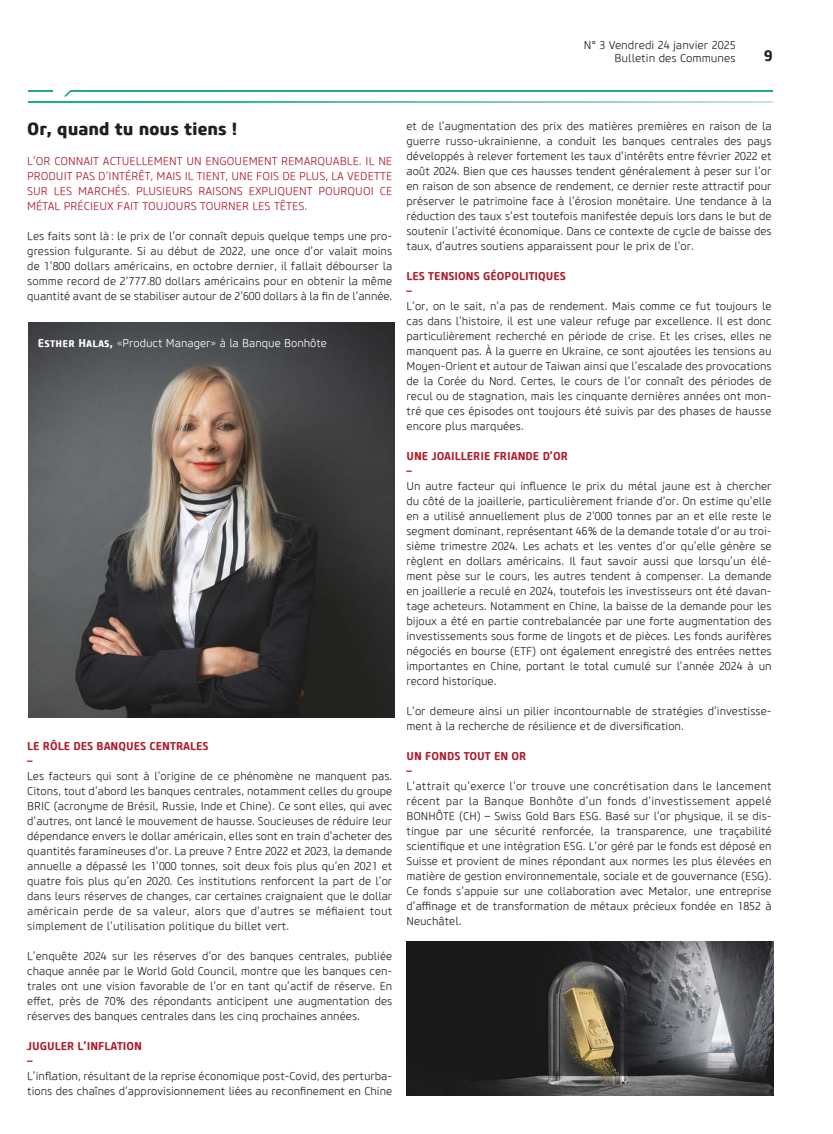
<style>
.page{position:relative;width:833px;height:1134px;background:#fff}
.page>*{position:absolute;margin:0;border:0;box-sizing:border-box;transform-origin:0 0}
.t1{font:800 17.5px "Core Sans M75";color:#231f20}
.t2{font:700 15px "Core Sans M65";color:#231f20}
.t3{font:300 11.25px/15px "Core Sans M35";color:#231f20;text-align:justify}
.t4{font:300 11.25px/15px "Core Sans M35";color:#ae1d2d;text-align:justify}
.t5{font:700 11.25px/15px "Core Sans M65";color:#ae1d2d}
.t6{font:300 11.25px "Core Sans M35";color:#fff}
.t7{font:700 11.25px/15px "Core Sans MSC65";color:#ae1d2d}
.s1{font-family:"Core Sans MSC65";font-weight:700}
</style>
<div class="page">
<img style="left:28px;top:323px;width:367px;height:395px">
<img style="left:406px;top:941px;width:367px;height:154px">
<svg style="left:28px;top:101px;width:744px;height:2px"></svg>
<hr style="left:70px;top:90px;width:702px;height:2px;background:#22ab83">
<hr style="left:28px;top:90px;width:25px;height:2px;background:#22ab83">
<svg style="left:64px;top:90px;width:7px;height:6px"></svg>
<p class="t3" style="left:584px;top:39px;width:153px;line-height:13.5px;text-align:right">N° 3 Vendredi 24 janvier 2025<br>Bulletin des Communes</p>
<h2 class="t2" style="left:764px;top:46px;width:10px">9</h2>
<h1 class="t1" style="left:27px;top:117px;width:211px">Or, quand tu nous tiens !</h1>
<p class="t4" style="left:27px;top:153px;width:367px">L’OR CONNAIT ACTUELLEMENT UN ENGOUEMENT REMARQUABLE. IL NE PRODUIT PAS D’INTÉRÊT, MAIS IL TIENT, UNE FOIS DE PLUS, LA VEDETTE SUR LES MARCHÉS. PLUSIEURS RAISONS EXPLIQUENT POURQUOI CE MÉTAL PRÉCIEUX FAIT TOUJOURS TOURNER LES TÊTES.</p>
<p class="t3" style="left:27px;top:228px;width:366px">Les faits sont là: le prix de l’or connaît depuis quelque temps une pro&shy;gression fulgurante. Si au début de 2022, une once d’or valait moins de 1’800 dollars américains, en octobre dernier, il fallait débourser la somme record de 2’777.80 dollars américains pour en obtenir la même quantité avant de se stabiliser autour de 2’600 dollars à la fin de l’année.</p>
<p class="t6" style="left:38px;top:336px;width:291px"><span class="s1">Esther Halas,</span> «Product Manager» à la Banque Bonhôte</p>
<p class="t5" style="left:27px;top:738px;width:183px">LE RÔLE DES BANQUES CENTRALES –</p>
<p class="t3" style="left:27px;top:768px;width:367px">Les facteurs qui sont à l’origine de ce phénomène ne manquent pas.<br>Citons, tout d’abord les banques centrales, notamment celles du groupe BRIC (acronyme de Brésil, Russie, Inde et Chine). Ce sont elles, qui avec d’autres, ont lancé le mouvement de hausse. Soucieuses de réduire leur dépendance envers le dollar américain, elles sont en train d’acheter des quantités faramineuses d’or. La preuve ? Entre 2022 et 2023, la demande annuelle a dépassé les 1’000 tonnes, soit deux fois plus qu’en 2021 et quatre fois plus qu’en 2020. Ces institutions renforcent la part de l’or dans leurs réserves de changes, car certaines craignaient que le dollar américain perde de sa valeur, alors que d’autres se méfiaient tout simplement de l’utilisation politique du billet vert.</p>
<p class="t3" style="left:27px;top:948px;width:367px">L’enquête 2024 sur les réserves d’or des banques centrales, publiée chaque année par le World Gold Council, montre que les banques cen&shy;trales ont une vision favorable de l’or en tant qu’actif de réserve. En effet, près de 70% des répondants anticipent une augmentation des réserves des banques centrales dans les cinq prochaines années.</p>
<p class="t5" style="left:27px;top:1038px;width:116px">JUGULER L’INFLATION –</p>
<p class="t3" style="left:27px;top:1068px;width:366px">L’inflation, résultant de la reprise économique post-Covid, des perturba&shy;tions des chaînes d’approvisionnement liées au reconfinement en Chine</p>
<p class="t3" style="left:406px;top:119px;width:366px">et de l’augmentation des prix des matières premières en raison de la guerre russo-ukrainienne, a conduit les banques centrales des pays développés à relever fortement les taux d’intérêts entre février 2022 et août 2024. Bien que ces hausses tendent généralement à peser sur l’or en raison de son absence de rendement, ce dernier reste attractif pour préserver le patrimoine face à l’érosion monétaire. Une tendance à la réduction des taux s’est toutefois manifestée depuis lors dans le but de soutenir l’activité économique. Dans ce contexte de cycle de baisse des taux, d’autres soutiens apparaissent pour le prix de l’or.</p>
<p class="t7" style="left:406px;top:269px;width:161px">LES TENSIONS GÉOPOLITIQUES –</p>
<p class="t3" style="left:406px;top:299px;width:366px">L’or, on le sait, n’a pas de rendement. Mais comme ce fut toujours le cas dans l’histoire, il est une valeur refuge par excellence. Il est donc particulièrement recherché en période de crise. Et les crises, elles ne manquent pas. À la guerre en Ukraine, ce sont ajoutées les tensions au Moyen-Orient et autour de Taiwan ainsi que l’escalade des provocations de la Corée du Nord. Certes, le cours de l’or connaît des périodes de recul ou de stagnation, mais les cinquante dernières années ont mon&shy;tré que ces épisodes ont toujours été suivis par des phases de hausse encore plus marquées.</p>
<p class="t5" style="left:406px;top:449px;width:163px">UNE JOAILLERIE FRIANDE D’OR –</p>
<p class="t3" style="left:406px;top:479px;width:366px">Un autre facteur qui influence le prix du métal jaune est à chercher du côté de la joaillerie, particulièrement friande d’or. On estime qu’elle en a utilisé annuellement plus de 2’000 tonnes par an et elle reste le segment dominant, représentant 46% de la demande totale d’or au troi&shy;sième trimestre 2024. Les achats et les ventes d’or qu’elle génère se règlent en dollars américains. Il faut savoir aussi que lorsqu’un élé&shy;ment pèse sur le cours, les autres tendent à compenser. La demande en joaillerie a reculé en 2024, toutefois les investisseurs ont été davan&shy;tage acheteurs. Notamment en Chine, la baisse de la demande pour les bijoux a été en partie contrebalancée par une forte augmentation des investissements sous forme de lingots et de pièces. Les fonds aurifères négociés en bourse (ETF) ont également enregistré des entrées nettes importantes en Chine, portant le total cumulé sur l’année 2024 à un record historique.</p>
<p class="t3" style="left:406px;top:704px;width:366px">L’or demeure ainsi un pilier incontournable de stratégies d’investisse&shy;ment à la recherche de résilience et de diversification.</p>
<p class="t7" style="left:406px;top:749px;width:121px">UN FONDS TOUT EN OR –</p>
<p class="t3" style="left:406px;top:779px;width:367px">L’attrait qu’exerce l’or trouve une concrétisation dans le lancement récent par la Banque Bonhôte d’un fonds d’investissement appelé BONHÔTE (CH) – Swiss Gold Bars ESG. Basé sur l’or physique, il se dis&shy;tingue par une sécurité renforcée, la transparence, une traçabilité scientifique et une intégration ESG. L’or géré par le fonds est déposé en Suisse et provient de mines répondant aux normes les plus élevées en matière de gestion environnementale, sociale et de gouvernance (ESG).<br>Ce fonds s’appuie sur une collaboration avec Metalor, une entreprise d’affinage et de transformation de métaux précieux fondée en 1852 à Neuchâtel.</p>
</div>
